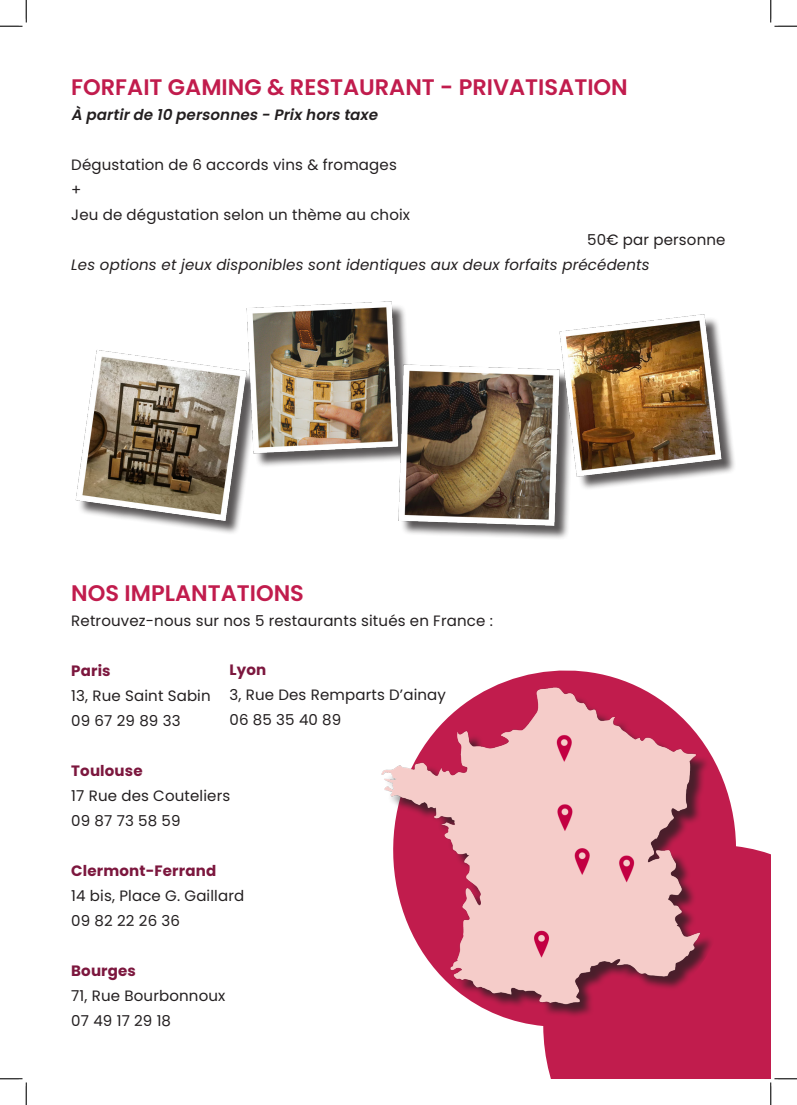
<style>
.page{position:relative;width:797px;height:1105px;background:#fff}
.page>*{position:absolute;margin:0;border:0;box-sizing:border-box;transform-origin:0 0}
.Sous_Titre{font:600 22.5px "Poppins";color:#c11c4d}
.t1{font:15px "Poppins";letter-spacing:.01em;color:#231f20}
.t2{font:italic 15px "Poppins";letter-spacing:.01em;color:#231f20}
.t3{font:700 15px "Poppins";letter-spacing:.01em;color:#7c173e}
.t4{font:italic 600 15px "Poppins";color:#231f20}
</style>
<div class="page">
<svg style="left:529px;top:822px;width:241px;height:257px;background:#c6305d"></svg>
<img style="left:381px;top:670px;width:353px;height:354px">
<img style="left:75px;top:301px;width:650px;height:238px">
<svg style="left:0;top:0;width:27px;height:27px"></svg>
<svg style="left:0;top:1078px;width:27px;height:27px"></svg>
<svg style="left:770px;top:0;width:27px;height:27px"></svg>
<svg style="left:770px;top:1078px;width:27px;height:27px"></svg>
<p class="Sous_Titre" style="left:71px;top:74px;width:558px">FORFAIT GAMING &amp; RESTAURANT - PRIVATISATION</p>
<p class="t4" style="left:71px;top:106px;width:312px">À partirde 10 personnes - Prix hors taxe</p>
<p class="t1" style="left:71px;top:156px;width:327px">Dégustation de 6 accords vins &amp; fromages</p>
<p class="t1" style="left:71px;top:181px;width:12px">+</p>
<p class="t1" style="left:71px;top:206px;width:340px">Jeu de dégustation selon un thème au choix</p>
<p class="t1" style="left:587px;top:231px;width:140px">50€ par personne</p>
<p class="t2" style="left:71px;top:256px;width:580px">Les options et jeux disponibles sont identiques aux deux forfaits précédents</p>
<p class="Sous_Titre" style="left:71px;top:580px;width:234px">NOS IMPLANTATIONS</p>
<p class="t1" style="left:71px;top:612px;width:423px">Retrouvez-nous sur nos 5 restaurants situés en France :</p>
<p class="t3" style="left:229px;top:661px;width:38px">Lyon</p>
<p class="t1" style="left:229px;top:686px;width:218px">3, Rue Des Remparts D’ainay</p>
<p class="t1" style="left:229px;top:711px;width:113px">06 85 35 40 89</p>
<p class="t3" style="left:71px;top:662px;width:41px">Paris</p>
<p class="t1" style="left:71px;top:687px;width:141px">13, Rue Saint Sabin</p>
<p class="t1" style="left:71px;top:712px;width:111px">09 67 29 89 33</p>
<p class="t3" style="left:71px;top:762px;width:73px">Toulouse</p>
<p class="t1" style="left:71px;top:787px;width:160px">17 Rue des Couteliers</p>
<p class="t1" style="left:71px;top:812px;width:111px">09 87 73 58 59</p>
<p class="t3" style="left:71px;top:862px;width:146px">Clermont-Ferrand</p>
<p class="t1" style="left:71px;top:887px;width:174px">14 bis, Place G. Gaillard</p>
<p class="t1" style="left:71px;top:912px;width:110px">09 82 22 26 36</p>
<p class="t3" style="left:71px;top:962px;width:66px">Bourges</p>
<p class="t1" style="left:71px;top:987px;width:156px">71, Rue Bourbonnoux</p>
<p class="t1" style="left:71px;top:1012px;width:101px">07 49 17 29 18</p>
</div>
